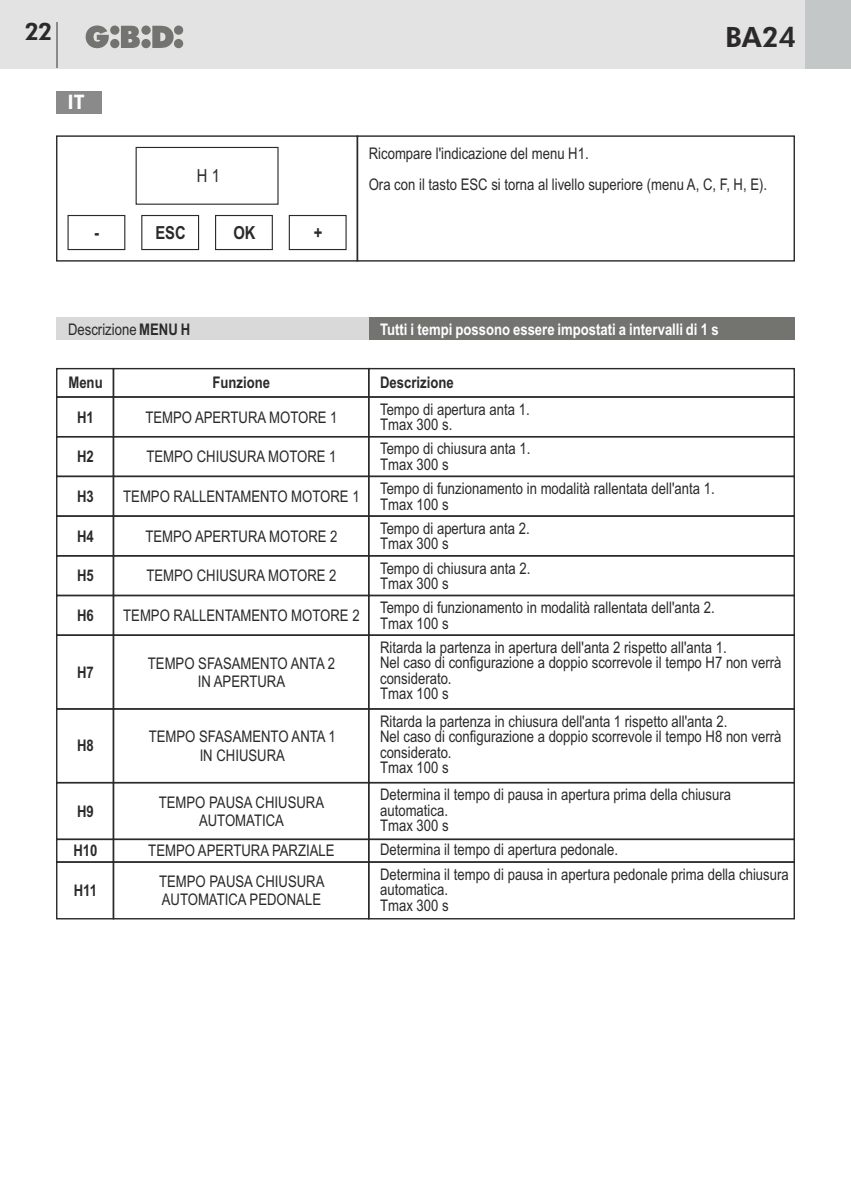
<style>
.page{position:relative;width:851px;height:1191px;background:#fff}
.page>*{position:absolute;margin:0;border:0;box-sizing:border-box;transform-origin:0 0}
.t1{font:800 28px "Futura BT";color:#2b2929}
.t2{font:800 24px "Futura BT";color:#2b2929}
.t3{font:800 20px "Futura BT";color:#fff}
.t4{font:700 18px "Arial Narrow";color:#2b2929}
.t5{font:18px "Arial Narrow";color:#2b2929}
.t6{font:16px/15.4px "Arial Narrow";color:#2b2929}
.t7{font:700 16px "Arial Narrow";color:#fff}
.t8{font:700 16px "Arial Narrow";color:#2b2929}
.s1{font-weight:700}
</style>
<div class="page">
<div style="left:0;top:0;width:850px;height:68px;background:#e3e3e3"></div>
<div style="left:805px;top:0;width:45px;height:68px;background:#c4c7c7"></div>
<svg style="left:86px;top:26px;width:97px;height:22px"></svg>
<hr style="left:56px;top:23px;width:2px;height:45px;background:#8a8a8a">
<hr style="left:850px;top:0;width:1px;height:68px;background:#c4c7c7">
<div style="left:57px;top:91px;width:45px;height:22px;background:#8a8a8a"></div>
<div style="left:56px;top:135px;width:302px;height:126px;border:1px solid #2b2929"></div>
<div style="left:356px;top:135px;width:438px;height:126px;border:1px solid #2b2929"></div>
<div style="left:135px;top:147px;width:143px;height:58px;border:1px solid #2b2929"></div>
<div style="left:141px;top:215px;width:58px;height:35px;border:1px solid #2b2929"></div>
<div style="left:67px;top:215px;width:58px;height:35px;border:1px solid #2b2929"></div>
<div style="left:215px;top:215px;width:58px;height:35px;border:1px solid #2b2929"></div>
<div style="left:289px;top:215px;width:57px;height:35px;border:1px solid #2b2929"></div>
<svg style="left:56px;top:367px;width:739px;height:553px"></svg>
<div style="left:57px;top:317px;width:312px;height:23px;background:#d9d9d9"></div>
<div style="left:369px;top:317px;width:425px;height:23px;background:#737370"></div>
<h2 class="t2" style="left:24px;top:22px;width:29px">22</h2>
<p class="t3" style="left:67px;top:94px;width:19px">IT</p>
<p class="t5" style="left:197px;top:169px;width:24px">H 1</p>
<p class="t4" style="left:94px;top:226px;width:6px">-</p>
<p class="t4" style="left:155px;top:226px;width:32px">ESC</p>
<p class="t4" style="left:233px;top:226px;width:24px">OK</p>
<p class="t4" style="left:314px;top:226px;width:10px">+</p>
<h1 class="t1" style="left:725px;top:26px;width:73px">BA24</h1>
<p class="t6" style="left:369px;top:140px;width:400px;line-height:30.8px">Ricompare l'indicazione del menu H1.<br>Ora con il tasto ESC si torna al livello superiore (menu A, C, F, H, E).</p>
<p class="t6" style="left:68px;top:323px;width:124px">Descrizione <span class="s1">MENU H</span></p>
<p class="t7" style="left:380px;top:323px;width:340px">Tutti i tempi possono essere impostati a intervalli di 1 s</p>
<p class="t8" style="left:68px;top:377px;width:36px">Menu</p>
<p class="t8" style="left:212px;top:377px;width:59px">Funzione</p>
<p class="t8" style="left:380px;top:377px;width:75px">Descrizione</p>
<p class="t6" style="left:380px;top:403px;width:151px">Tempo di apertura anta 1.<br>Tmax 300 s.</p>
<p class="t6" style="left:380px;top:442px;width:152px">Tempo di chiusura anta 1.<br>Tmax 300 s</p>
<p class="t6" style="left:380px;top:482px;width:336px">Tempo di funzionamento in modalità rallentata dell'anta 1.<br>Tmax 100 s</p>
<p class="t6" style="left:380px;top:522px;width:151px">Tempo di apertura anta 2.<br>Tmax 300 s</p>
<p class="t6" style="left:380px;top:562px;width:152px">Tempo di chiusura anta 2.<br>Tmax 300 s</p>
<p class="t6" style="left:380px;top:601px;width:336px">Tempo di funzionamento in modalità rallentata dell'anta 2.<br>Tmax 100 s</p>
<p class="t6" style="left:380px;top:641px;width:403px">Ritarda la partenza in apertura dell'anta 2 rispetto all'anta 1.<br>Nel caso di configurazione a doppio scorrevole il tempo H7 non verrà considerato.<br>Tmax 100 s</p>
<p class="t6" style="left:380px;top:715px;width:403px">Ritarda la partenza in chiusura dell'anta 1 rispetto all'anta 2.<br>Nel caso di configurazione a doppio scorrevole il tempo H8 non verrà considerato.<br>Tmax 100 s</p>
<p class="t6" style="left:380px;top:788px;width:352px">Determina il tempo di pausa in apertura prima della chiusura automatica.<br>Tmax 300 s</p>
<p class="t6" style="left:380px;top:838px;width:410px;line-height:25px">Determina il tempo di apertura pedonale.<br>Determina il tempo di pausa in apertura pedonale prima della chiusura</p>
<p class="t6" style="left:380px;top:883px;width:70px">automatica.<br>Tmax 300 s</p>
<p class="t6" style="left:145px;top:411px;width:194px">TEMPO APERTURA MOTORE 1</p>
<p class="t6" style="left:146px;top:450px;width:192px">TEMPO CHIUSURA MOTORE 1</p>
<p class="t6" style="left:123px;top:490px;width:238px">TEMPO RALLENTAMENTO MOTORE 1</p>
<p class="t6" style="left:145px;top:530px;width:194px">TEMPO APERTURA MOTORE 2</p>
<p class="t6" style="left:146px;top:569px;width:192px">TEMPO CHIUSURA MOTORE 2</p>
<p class="t6" style="left:123px;top:609px;width:238px">TEMPO RALLENTAMENTO MOTORE 2</p>
<p class="t6" style="left:148px;top:655px;width:188px;line-height:18.2px;text-align:center">TEMPO SFASAMENTO ANTA 2<br>IN APERTURA</p>
<p class="t8" style="left:77px;top:411px;width:18px">H1</p>
<p class="t8" style="left:77px;top:450px;width:18px">H2</p>
<p class="t8" style="left:77px;top:490px;width:18px">H3</p>
<p class="t8" style="left:77px;top:530px;width:18px">H4</p>
<p class="t8" style="left:77px;top:570px;width:18px">H5</p>
<p class="t8" style="left:77px;top:609px;width:18px">H6</p>
<p class="t8" style="left:77px;top:666px;width:18px">H7</p>
<p class="t6" style="left:149px;top:729px;width:188px;line-height:18.2px;text-align:center">TEMPO SFASAMENTO ANTA 1<br>IN CHIUSURA</p>
<p class="t6" style="left:159px;top:794px;width:167px;line-height:18.2px;text-align:center">TEMPO PAUSA CHIUSURA<br>AUTOMATICA</p>
<p class="t6" style="left:148px;top:837px;width:188px;line-height:30.6px;text-align:center">TEMPO APERTURA PARZIALE<br>TEMPO PAUSA CHIUSURA</p>
<p class="t6" style="left:162px;top:893px;width:161px">AUTOMATICA PEDONALE</p>
<p class="t8" style="left:77px;top:740px;width:18px">H8</p>
<p class="t8" style="left:77px;top:805px;width:18px">H9</p>
<p class="t8" style="left:73px;top:844px;width:26px">H10</p>
<p class="t8" style="left:74px;top:884px;width:25px">H11</p>
</div>
